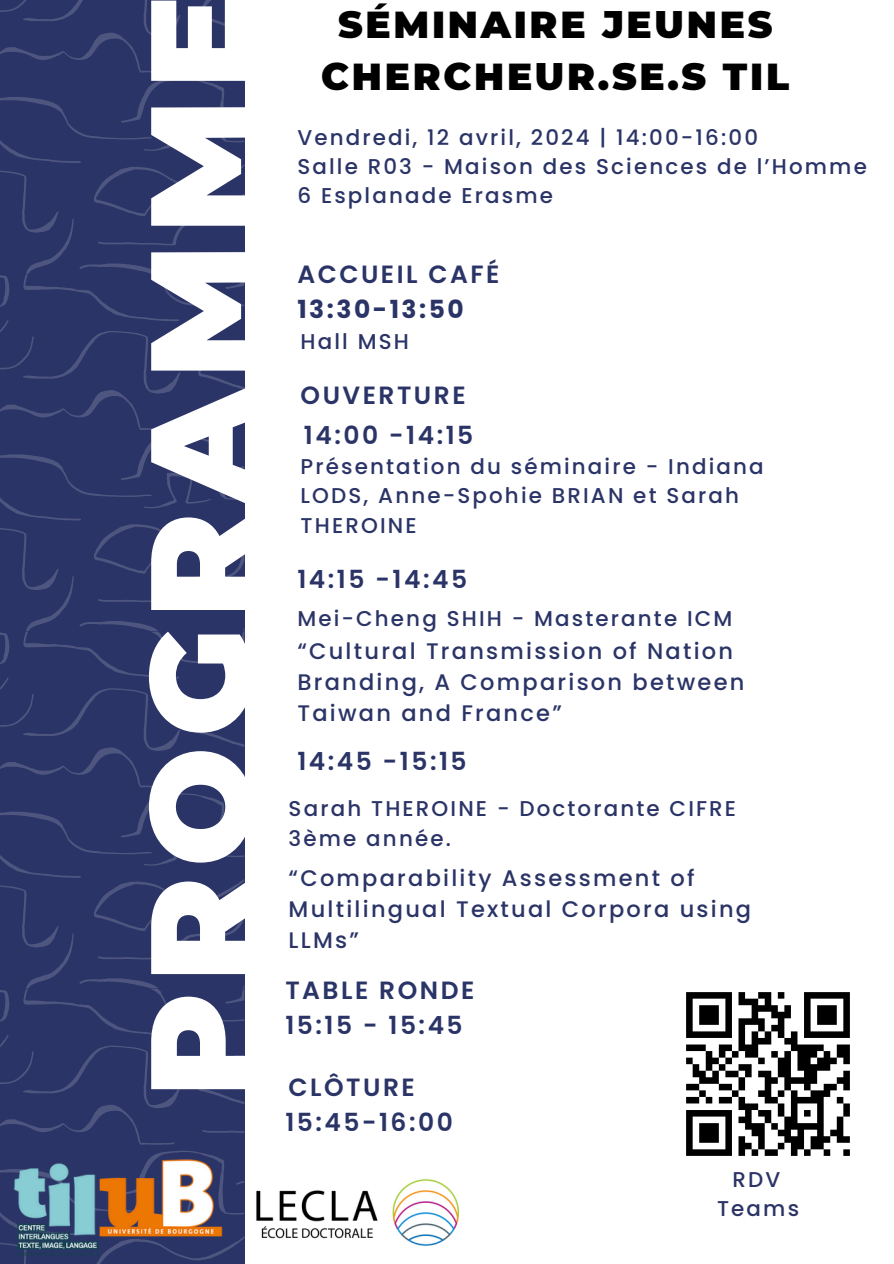
<style>
.page{position:relative;width:894px;height:1264px;background:#fff}
.page>*{position:absolute;margin:0;border:0;box-sizing:border-box;transform-origin:0 0}
.t1{font:900 141px "Montserrat";letter-spacing:.075em;color:#fff}
.t2{font:900 37.5px/51.8px "Montserrat";letter-spacing:.075em;color:#000;text-align:center}
.t3{font:600 24.9px "Poppins";letter-spacing:.1em;color:#2b3467}
.t4{font:700 24.9px "Poppins";letter-spacing:.1em;color:#2b3467}
.t5{font:500 22.5px/30.8px "Poppins";letter-spacing:.1em;color:#2b3467}
.t6{font:500 21.45px/29.2px "Poppins";letter-spacing:.1em;color:#2b3467}
</style>
<div class="page">
<svg style="left:0;top:0;width:244px;height:1263px;background:#2d3668"></svg>
<img style="left:686px;top:992px;width:164px;height:164px">
<img style="left:9px;top:1158px;width:95px;height:105px">
<img style="left:256px;top:1179px;width:202px;height:68px">
<img style="left:97px;top:1158px;width:129px;height:80px">
<p class="t1" style="left:113px;top:1097px;width:1104px;rotate:-90deg">PROGRAMME</p>
<p class="t2" style="left:321px;top:-1px;width:469px">SÉMINAIRE JEUNES<br>CHERCHEUR.SE.S TIL</p>
<p class="t6" style="left:297px;top:122px;width:462px">Vendredi, 12 avril, 2024 | 14:00-16:00</p>
<p class="t6" style="left:297px;top:152px;width:571px">Salle R03 - Maison des Sciences de l’Homme</p>
<p class="t6" style="left:297px;top:181px;width:257px">6 Esplanade Erasme</p>
<p class="t3" style="left:297px;top:256px;width:203px">ACCUEIL CAFÉ</p>
<p class="t4" style="left:297px;top:292px;width:168px">13:30-13:50</p>
<p class="t6" style="left:300px;top:327px;width:110px">Hall MSH</p>
<p class="t3" style="left:300px;top:378px;width:166px">OUVERTURE</p>
<h2 class="t3" style="left:304px;top:418px;width:171px">14:00 -14:15</h2>
<p class="t6" style="left:300px;top:452px;width:464px">Présentation du séminaire - Indiana<br>LODS, Anne-Spohie BRIAN et Sarah<br>THEROINE</p>
<p class="t3" style="left:297px;top:561px;width:171px">14:15 -14:45</p>
<p class="t6" style="left:297px;top:604px;width:436px">Mei-Cheng SHIH - Masterante ICM</p>
<p class="t5" style="left:297px;top:636px;width:448px">“Cultural Transmission of Nation<br>Branding, A Comparison between<br>Taiwan and France”</p>
<p class="t3" style="left:297px;top:744px;width:171px">14:45 -15:15</p>
<p class="t6" style="left:288px;top:794px;width:449px">Sarah THEROINE - Doctorante CIFRE<br>3ème année.</p>
<h1 class="t5" style="left:288px;top:863px;width:464px">“Comparability Assessment of<br>Multilingual Textual Corpora using<br>LLMs”</h1>
<p class="t3" style="left:285px;top:972px;width:190px">TABLE RONDE</p>
<p class="t3" style="left:285px;top:1007px;width:179px">15:15 - 15:45</p>
<p class="t3" style="left:288px;top:1069px;width:128px">CLÔTURE</p>
<p class="t3" style="left:285px;top:1104px;width:169px">15:45-16:00</p>
<p class="t6" style="left:716px;top:1164px;width:83px;text-align:center">RDV<br>Teams</p>
</div>
